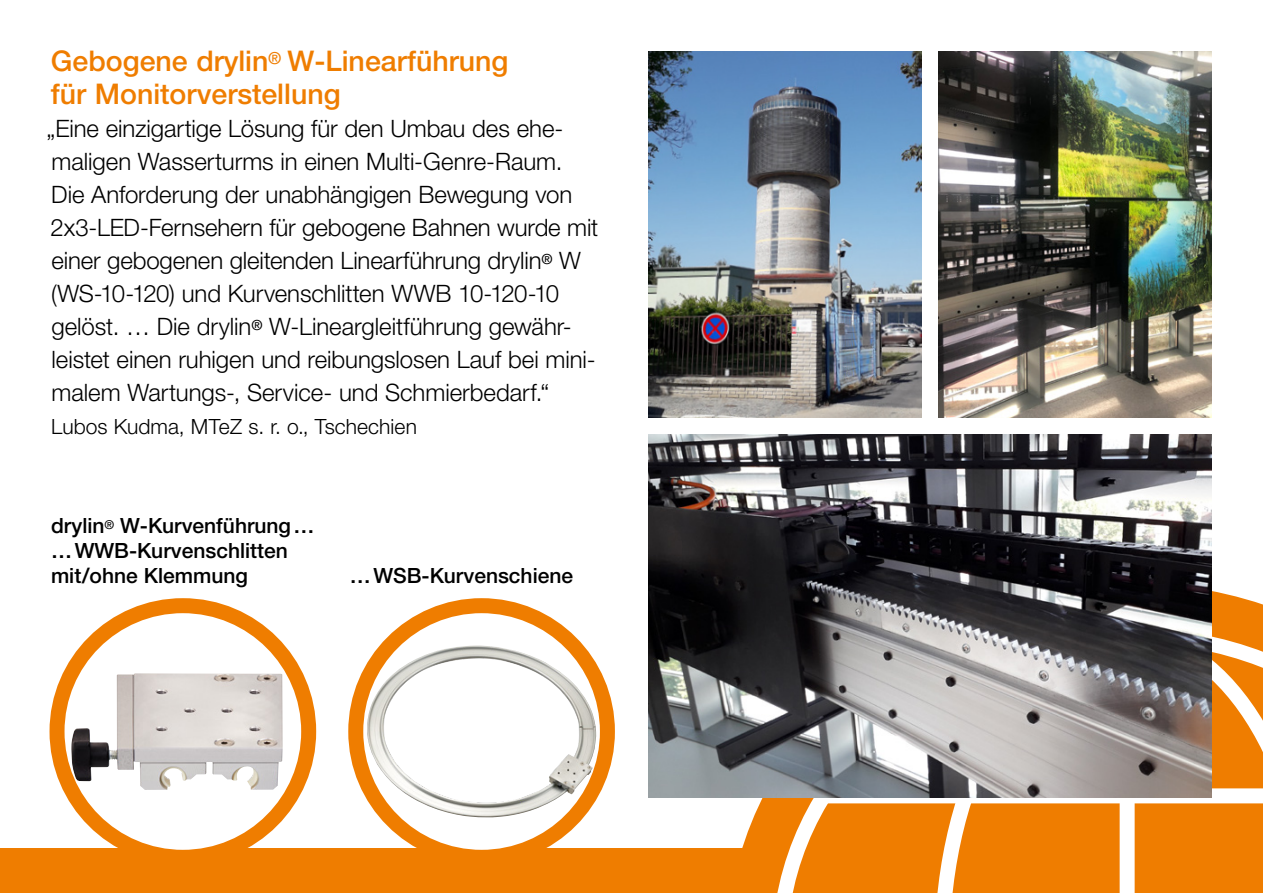
<style>
.page{position:relative;width:1263px;height:893px;background:#fff}
.page>*{position:absolute;margin:0;border:0;box-sizing:border-box;transform-origin:0 0}
.t1{font:500 28.5px/33px "Helvetica Neue LTW1 G";color:#ef7d00}
.t2{font:300 24px/33px "Helvetica Neue LTW1 G";letter-spacing:-.005em;color:#000}
.t3{font:500 21px/24.8px "Helvetica Neue LTW1 G";color:#000}
.t4{font:300 21px "Helvetica Neue LTW1 G";letter-spacing:.005em;color:#000}
</style>
<div class="page">
<div style="left:0;top:848px;width:1263px;height:45px;background:#ef7d00"></div>
<svg style="left:727px;top:591px;width:536px;height:257px"></svg>
<svg style="left:772px;top:797px;width:162px;height:96px"></svg>
<svg style="left:934px;top:627px;width:329px;height:266px"></svg>
<div style="left:1120px;top:634px;width:15px;height:259px;background:#fff"></div>
<div style="left:823px;top:788px;width:440px;height:15px;background:#fff"></div>
<svg style="left:356px;top:606px;width:251px;height:251px"></svg>
<img style="left:367px;top:646px;width:229px;height:171px">
<div style="left:348px;top:598px;width:267px;height:267px;border:15px solid #ef7d00;border-radius:50%"></div>
<svg style="left:57px;top:606px;width:252px;height:251px"></svg>
<img style="left:71px;top:673px;width:212px;height:117px">
<div style="left:50px;top:598px;width:266px;height:267px;border:15px solid #ef7d00;border-radius:50%"></div>
<img style="left:648px;top:51px;width:274px;height:367px">
<img style="left:939px;top:51px;width:273px;height:367px">
<img style="left:648px;top:434px;width:564px;height:363px">
<p class="t1" style="left:51px;top:45px;width:459px">Gebogene drylin<sup>®</sup> W-Linearführung für Monitorverstellung</p>
<p class="t2" style="left:47px;top:112px;width:553px">„Eine einzigartige Lösung für den Umbau des ehe&shy;maligen Wasserturms in einen Multi-Genre-Raum.<br>Die Anforderung der unabhängigen Bewegung von 2x3-LED-Fernsehern für gebogene Bahnen wurde mit einer gebogenen gleitenden Linearführung drylin<sup>®</sup> W (WS-10-120) und Kurvenschlitten WWB 10-120-10 gelöst. … Die drylin<sup>®</sup> W-Lineargleitführung gewähr&shy;leistet einen ruhigen und reibungslosen Lauf bei mini&shy;malem Wartungs-, Service- und Schmierbedarf.“</p>
<p class="t4" style="left:51px;top:414px;width:367px">Lubos Kudma, MTeZ s. r. o., Tschechien</p>
<p class="t3" style="left:51px;top:514px;width:265px">drylin<sup>®</sup> W-Kurvenführung… …WWB-Kurvenschlitten mit/ohne Klemmung</p>
<p class="t3" style="left:350px;top:563px;width:225px">…WSB-Kurvenschiene</p>
</div>
